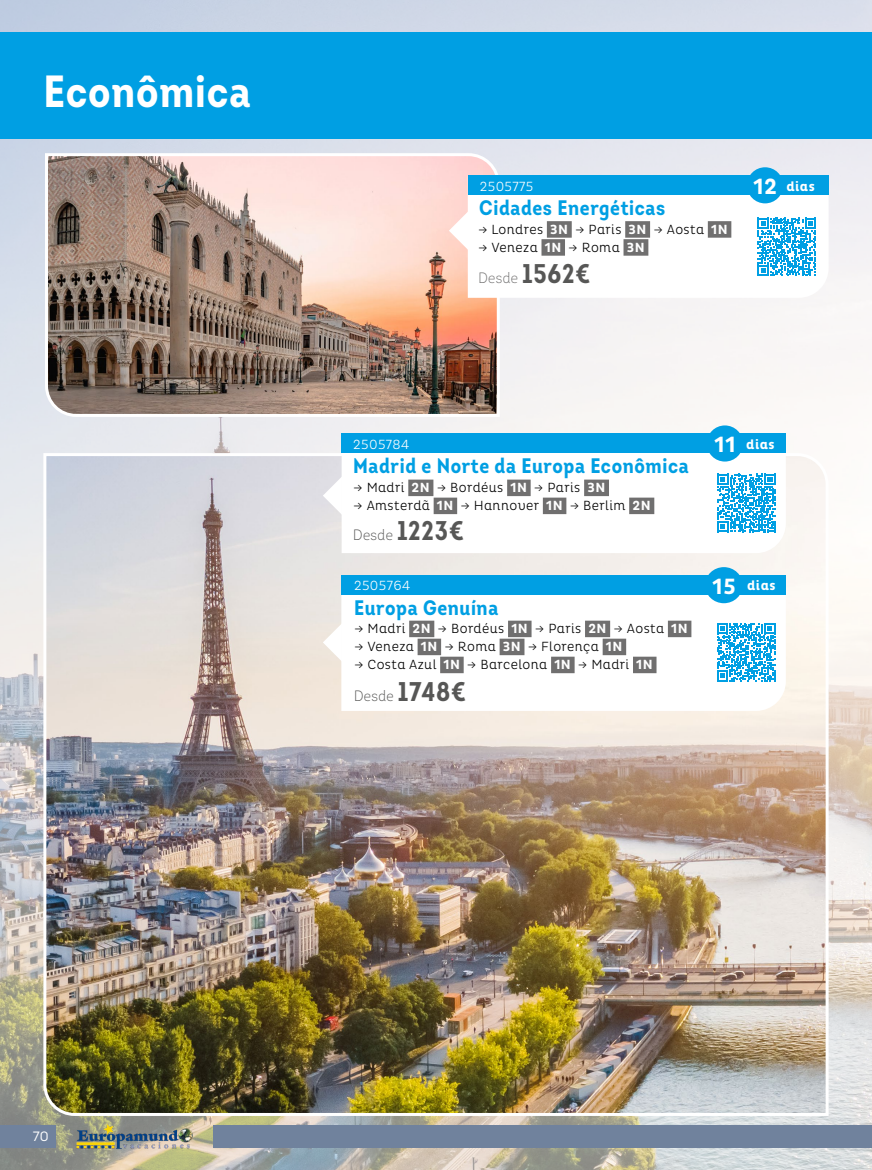
<style>
.page{position:relative;width:872px;height:1170px;background:#fff}
.page>*{position:absolute;margin:0;border:0;box-sizing:border-box;transform-origin:0 0}
.t1{font:700 45px "Intro Cond";letter-spacing:.02em;color:#fff}
.t2{font:700 21px "Intro Cond";letter-spacing:.03em;color:#009fe3}
.t3{font:300 15px "Intro Cond";letter-spacing:.03em;color:#575756}
.t4{font:300 15px "Intro Cond";letter-spacing:.03em;color:#706f6f}
.t5{font:300 13.5px/18px "Pluto Cond";letter-spacing:.03em;color:#000}
.t6{font:300 13.5px "Pluto Cond";letter-spacing:.03em;color:#fff}
.t7{font:700 13.5px "Pluto Cond";letter-spacing:.03em;color:#fff}
.t8{font:13.5px "Intro";color:#fff}
.s1{font-size:22.5px}
.s2{font-weight:700;color:#fff}
.s3{font-weight:700;font-size:27px;color:#575756}
.s4{font-weight:700;font-size:27px}
</style>
<div class="page">
<img style="left:0;top:0;width:872px;height:1169px">
<div style="left:0;top:32px;width:872px;height:107px;background:#009fe3"></div>
<img style="left:42px;top:451px;width:788px;height:666px">
<img style="left:43px;top:152px;width:458px;height:266px">
<svg style="left:323px;top:623px;width:18px;height:38px"></svg>
<svg style="left:341px;top:594px;width:445px;height:117px"></svg>
<div style="left:409px;top:620px;width:25px;height:17px;background:#706f6f"></div>
<div style="left:508px;top:620px;width:23px;height:17px;background:#706f6f"></div>
<div style="left:585px;top:620px;width:25px;height:17px;background:#706f6f"></div>
<div style="left:668px;top:620px;width:23px;height:17px;background:#706f6f"></div>
<div style="left:417px;top:638px;width:24px;height:17px;background:#706f6f"></div>
<div style="left:499px;top:638px;width:25px;height:17px;background:#706f6f"></div>
<div style="left:602px;top:638px;width:24px;height:17px;background:#706f6f"></div>
<div style="left:440px;top:656px;width:24px;height:17px;background:#706f6f"></div>
<div style="left:551px;top:656px;width:23px;height:17px;background:#706f6f"></div>
<div style="left:633px;top:656px;width:23px;height:17px;background:#706f6f"></div>
<div style="left:341px;top:575px;width:445px;height:19px;background:#009fe3"></div>
<div style="left:705px;top:567px;width:37px;height:36px;background:#009fe3;border-radius:50%"></div>
<svg style="left:717px;top:623px;width:58px;height:58px"></svg>
<svg style="left:468px;top:195px;width:360px;height:103px"></svg>
<div style="left:547px;top:221px;width:25px;height:17px;background:#706f6f"></div>
<div style="left:625px;top:221px;width:25px;height:17px;background:#706f6f"></div>
<div style="left:708px;top:221px;width:23px;height:17px;background:#706f6f"></div>
<div style="left:541px;top:239px;width:24px;height:17px;background:#706f6f"></div>
<div style="left:623px;top:239px;width:25px;height:17px;background:#706f6f"></div>
<div style="left:468px;top:175px;width:360px;height:20px;background:#009fe3"></div>
<div style="left:747px;top:167px;width:36px;height:36px;background:#009fe3;border-radius:50%"></div>
<svg style="left:757px;top:218px;width:59px;height:58px"></svg>
<svg style="left:449px;top:211px;width:19px;height:39px"></svg>
<svg style="left:341px;top:453px;width:445px;height:100px"></svg>
<div style="left:408px;top:479px;width:25px;height:17px;background:#706f6f"></div>
<div style="left:507px;top:479px;width:23px;height:17px;background:#706f6f"></div>
<div style="left:584px;top:479px;width:25px;height:17px;background:#706f6f"></div>
<div style="left:433px;top:497px;width:24px;height:17px;background:#706f6f"></div>
<div style="left:543px;top:497px;width:23px;height:17px;background:#706f6f"></div>
<div style="left:629px;top:497px;width:25px;height:17px;background:#706f6f"></div>
<div style="left:341px;top:433px;width:445px;height:20px;background:#009fe3"></div>
<div style="left:706px;top:425px;width:37px;height:36px;background:#009fe3;border-radius:50%"></div>
<svg style="left:717px;top:474px;width:58px;height:58px"></svg>
<svg style="left:323px;top:476px;width:19px;height:38px"></svg>
<img style="left:75px;top:1121px;width:119px;height:29px">
<div style="left:0;top:1125px;width:56px;height:22px;background:#70829d"></div>
<div style="left:213px;top:1125px;width:659px;height:22px;background:#70829d"></div>
<h1 class="t1" style="left:43px;top:62px;width:208px">Econômica</h1>
<p class="t6" style="left:480px;top:178px;width:55px">2505775</p>
<p class="t7" style="left:753px;top:178px;width:63px"><span class="s1">12</span> dias</p>
<h2 class="t2" style="left:479px;top:194px;width:187px">Cidades Energéticas</h2>
<p class="t5" style="left:478px;top:220px;width:251px">-&gt; Londres <span class="s2">3N</span> -&gt; Paris <span class="s2">3N</span> -&gt; Aosta <span class="s2">1N </span>-&gt; Veneza <span class="s2">1N</span> -&gt; Roma <span class="s2">3N</span></p>
<p class="t4" style="left:478px;top:268px;width:114px">Desde <span class="s3">1562€</span></p>
<p class="t6" style="left:353px;top:436px;width:58px">2505784</p>
<p class="t7" style="left:714px;top:436px;width:62px"><span class="s1">11</span> dias</p>
<h2 class="t2" style="left:353px;top:452px;width:337px">Madrid e Norte da Europa Econômica</h2>
<p class="t5" style="left:353px;top:479px;width:299px">-&gt; Madri <span class="s2">2N</span> -&gt; Bordéus <span class="s2">1N</span> -&gt; Paris <span class="s2">3N<br></span>-&gt; Amsterdã <span class="s2">1N</span> -&gt; Hannover <span class="s2">1N</span> -&gt; Berlim <span class="s2">2N</span></p>
<p class="t3" style="left:353px;top:525px;width:112px">Desde <span class="s4">1223€</span></p>
<p class="t6" style="left:354px;top:578px;width:58px">2505764</p>
<p class="t7" style="left:712px;top:578px;width:65px"><span class="s1">15</span> dias</p>
<h2 class="t2" style="left:354px;top:594px;width:146px">Europa Genuína</h2>
<p class="t5" style="left:354px;top:620px;width:335px">-&gt; Madri <span class="s2">2N</span> -&gt; Bordéus <span class="s2">1N</span> -&gt; Paris <span class="s2">2N</span> -&gt; Aosta <span class="s2">1N </span>-&gt; Veneza <span class="s2">1N</span> -&gt; Roma <span class="s2">3N</span> -&gt; Florença <span class="s2">1N<br></span>-&gt; Costa Azul <span class="s2">1N</span> -&gt; Barcelona <span class="s2">1N</span> -&gt; Madri <span class="s2">1N</span></p>
<p class="t3" style="left:354px;top:686px;width:114px">Desde <span class="s4">1748€</span></p>
<p class="t8" style="left:33px;top:1127px;width:17px">70</p>
</div>
